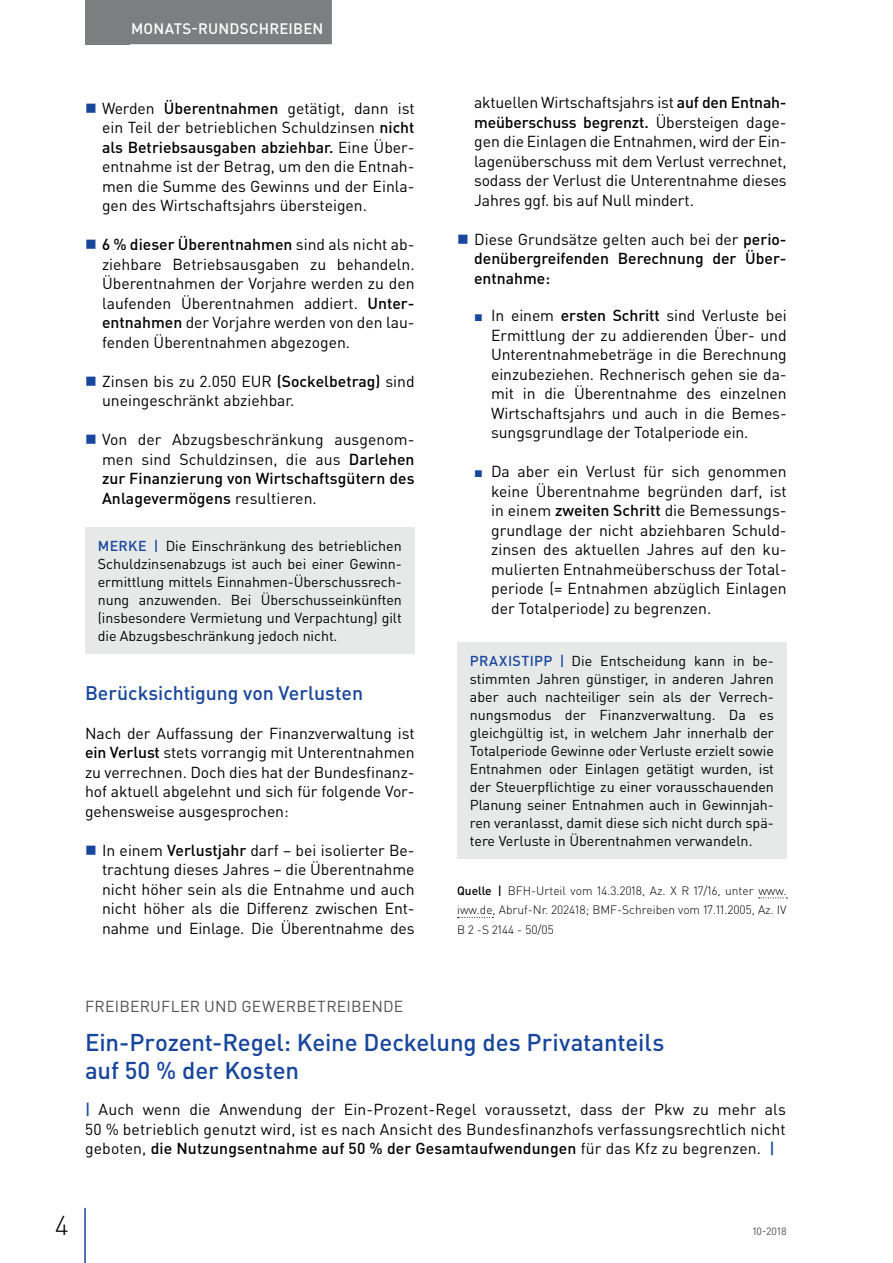
<style>
.page{position:relative;width:893px;height:1263px;background:#fff}
.page>*{position:absolute;margin:0;border:0;box-sizing:border-box;transform-origin:0 0}
.t1{font:300 27px "DIN Pro";color:#000002}
.t2{font:500 24px/28.5px "DIN Pro";letter-spacing:-.005em;color:#18469d}
.t3{font:500 19.5px "DIN Pro";letter-spacing:-.005em;color:#18469d}
.t4{font:15.75px/19.5px "DIN Pro";color:#000002;text-align:justify}
.t5{font:500 15.75px/19.5px "DIN Pro";color:#000002;text-align:justify}
.t6{font:15.75px "DIN Pro";letter-spacing:.015em;color:#4f5152}
.t7{font:500 15px "DIN Pro";letter-spacing:.015em;color:#fff}
.t8{font:14.25px/18px "DIN Pro";letter-spacing:-.005em;color:#000002;text-align:justify}
.t9{font:300 12px/19.5px "DIN Pro";color:#000002;text-align:justify}
.t10{font:10.5px "DIN Pro";color:#4f5152}
.s1{font-weight:500}
.s2{font-weight:500;color:#18469d}
.s3{font-weight:400}
.s4{color:#18469d}
</style>
<div class="page">
<div style="left:85px;top:0;width:45px;height:44px;background:#7c7f7f"></div>
<hr style="left:84px;top:1208px;width:2px;height:55px;background:#18469d">
<div style="left:122px;top:0;width:210px;height:44px;background:#7c7f7f"></div>
<div style="left:85px;top:527px;width:330px;height:126px;background:#e6e9e8"></div>
<svg style="left:759px;top:897px;width:28px;height:1px"></svg>
<svg style="left:457px;top:917px;width:36px;height:1px"></svg>
<div style="left:457px;top:643px;width:330px;height:216px;background:#e6e9e8"></div>
<p class="t7" style="left:131px;top:18px;width:194px">MONATS-RUNDSCHREIBEN</p>
<p class="t4" style="left:102px;top:98px;width:314px">Werden <span class="s1">Überentnahmen</span> getätigt, dann ist ein Teil der betrieblichen Schuldzinsen <span class="s1">nicht als Betriebsausgaben abziehbar.</span> Eine Über&shy;entnahme ist der Betrag, um den die Entnah&shy;men die Summe des Gewinns und der Einla&shy;gen des Wirtschaftsjahrs übersteigen.</p>
<p class="t4" style="left:102px;top:234px;width:314px"><span class="s1">6 % dieser Überentnahmen</span> sind als nicht ab&shy;ziehbare Betriebsausgaben zu behandeln.<br>Überentnahmen der Vorjahre werden zu den laufenden Überentnahmen addiert. <span class="s1">Unter&shy;entnahmen</span> der Vorjahre werden von den lau&shy;fenden Überentnahmen abgezogen.</p>
<p class="t4" style="left:102px;top:371px;width:314px">Zinsen bis zu 2.050 EUR <span class="s1">(Sockelbetrag)</span> sind uneingeschränkt abziehbar.</p>
<p class="t4" style="left:102px;top:429px;width:314px">Von der Abzugsbeschränkung ausgenom&shy;men sind Schuldzinsen, die aus <span class="s1">Darlehen zur Finanzierung von Wirtschaftsgütern des Anlagevermögens</span> resultieren.</p>
<p class="t8" style="left:98px;top:536px;width:306px"><span class="s2">MERKE |</span> Die Einschränkung des betrieblichen Schuldzinsenabzugs ist auch bei einer Gewinn&shy;ermittlung mittels Einnahmen-Überschussrech&shy;nung anzuwenden. Bei Überschusseinkünften (insbesondere Vermietung und Verpachtung) gilt die Abzugsbeschränkung jedoch nicht.</p>
<p class="t3" style="left:85px;top:680px;width:280px">Berücksichtigung von Verlusten</p>
<p class="t4" style="left:85px;top:723px;width:331px">Nach der Auffassung der Finanzverwaltung ist <span class="s1">ein Verlust</span> stets vorrangig mit Unterentnahmen zu verrechnen. Doch dies hat der Bundesfinanz&shy;hof aktuell abgelehnt und sich für folgende Vor&shy;gehensweise ausgesprochen:</p>
<p class="t4" style="left:102px;top:840px;width:314px">In einem <span class="s1">Verlustjahr</span> darf – bei isolierter Be&shy;trachtung dieses Jahres – die Überentnahme nicht höher sein als die Entnahme und auch nicht höher als die Differenz zwischen Ent&shy;nahme und Einlage. Die Überentnahme des</p>
<p class="t4" style="left:474px;top:92px;width:314px">aktuellen Wirtschaftsjahrs ist <span class="s1">auf den Entnah&shy;meüberschuss begrenzt.</span> Übersteigen dage&shy;gen die Einlagen die Entnahmen, wird der Ein&shy;lagenüberschuss mit dem Verlust verrechnet, sodass der Verlust die Unterentnahme dieses Jahres ggf. bis auf Null mindert.</p>
<p class="t5" style="left:474px;top:229px;width:314px"><span class="s3">Diese Grundsätze gelten auch bei der</span> perio&shy;denübergreifenden Berechnung der Über&shy;entnahme:</p>
<p class="t4" style="left:491px;top:305px;width:297px;text-indent:-17px"><span class="s4">▪</span> In einem <span class="s1">ersten Schritt</span> sind Verluste bei Ermittlung der zu addierenden Über- und Unterentnahmebeträge in die Berechnung einzubeziehen. Rechnerisch gehen sie da&shy;mit in die Überentnahme des einzelnen Wirtschaftsjahrs und auch in die Bemes&shy;sungsgrundlage der Totalperiode ein.</p>
<p class="t4" style="left:491px;top:461px;width:297px;text-indent:-17px"><span class="s4">▪</span> Da aber ein Verlust für sich genommen keine Überentnahme begründen darf, ist in einem <span class="s1">zweiten Schritt</span> die Bemessungs&shy;grundlage der nicht abziehbaren Schuld&shy;zinsen des aktuellen Jahres auf den ku&shy;mulierten Entnahmeüberschuss der Total&shy;periode (= Entnahmen abzüglich Einlagen der Totalperiode) zu begrenzen.</p>
<p class="t8" style="left:470px;top:652px;width:306px"><span class="s2">PRAXISTIPP |</span> Die Entscheidung kann in be&shy;stimmten Jahren günstiger, in anderen Jahren aber auch nachteiliger sein als der Verrech&shy;nungsmodus der Finanzverwaltung. Da es gleichgültig ist, in welchem Jahr innerhalb der Totalperiode Gewinne oder Verluste erzielt sowie Entnahmen oder Einlagen getätigt wurden, ist der Steuerpflichtige zu einer vorausschauenden Planung seiner Entnahmen auch in Gewinnjah&shy;ren veranlasst, damit diese sich nicht durch spä&shy;tere Verluste in Überentnahmen verwandeln.</p>
<p class="t9" style="left:457px;top:880px;width:331px"><span class="s1">Quelle |</span> BFH-Urteil vom 14.3.2018, Az. X R 17/16, unter www. iww.de, Abruf-Nr. 202418; BMF-Schreiben vom 17.11.2005, Az. IV B 2 -S 2144 - 50/05</p>
<p class="t6" style="left:85px;top:995px;width:320px">FREIBERUFLER UND GEWERBETREIBENDE</p>
<h2 class="t2" style="left:85px;top:1027px;width:581px">Ein-Prozent-Regel: Keine Deckelung des Privatanteils auf 50 % der Kosten</h2>
<p class="t4" style="left:85px;top:1099px;width:702px"><span class="s2">|</span> Auch wenn die Anwendung der Ein-Prozent-Regel voraussetzt, dass der Pkw zu mehr als 50 % betrieblich genutzt wird, ist es nach Ansicht des Bundesfinanzhofs verfassungsrechtlich nicht geboten, <span class="s1">die Nutzungsentnahme auf 50 % der Gesamtaufwendungen</span> für das Kfz zu begrenzen. <span class="s2">|</span></p>
<h1 class="t1" style="left:55px;top:1207px;width:15px">4</h1>
<p class="t10" style="left:753px;top:1224px;width:36px">10-2018</p>
</div>
